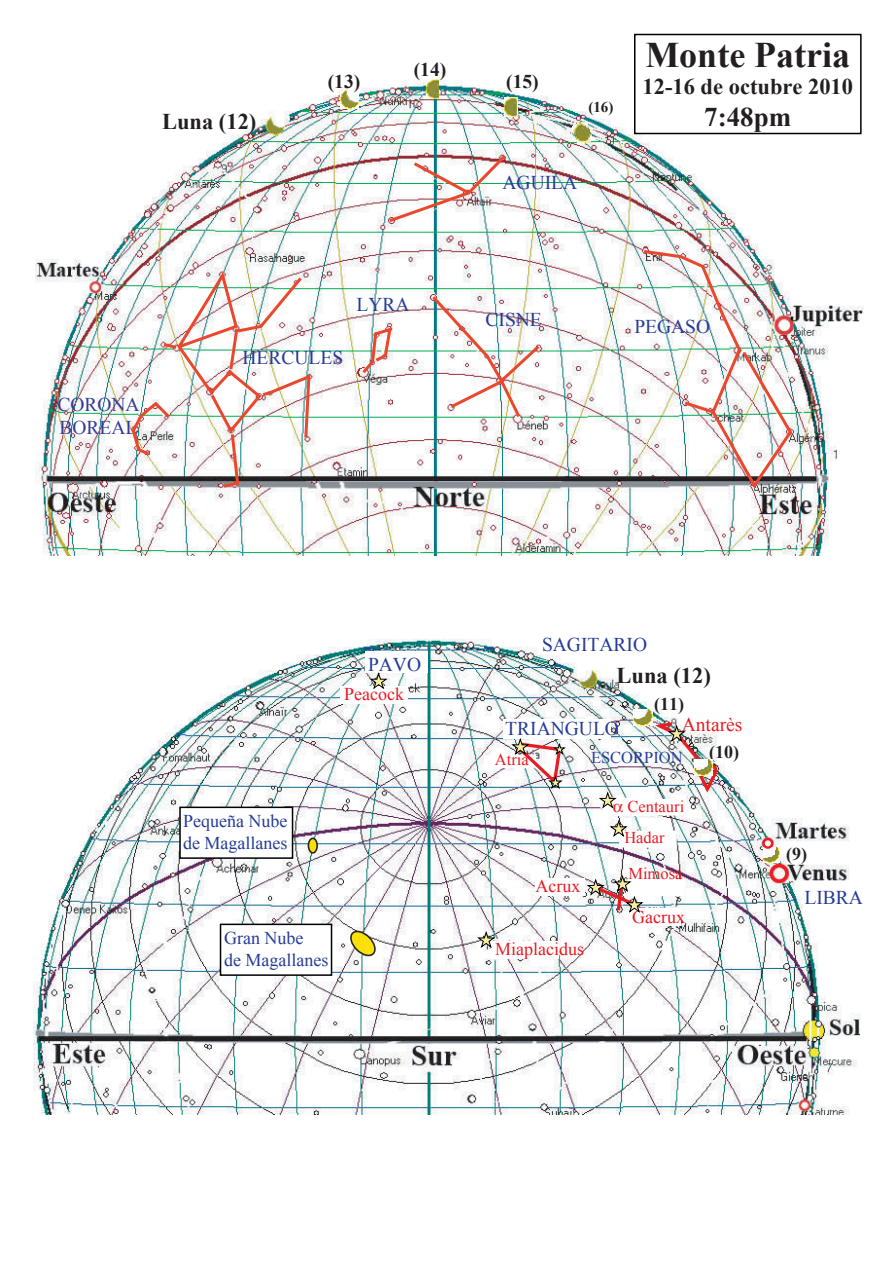
<style>
.page{position:relative;width:893px;height:1263px;background:#fff}
.page>*{position:absolute;margin:0;border:0;box-sizing:border-box;transform-origin:0 0}
.t1{font:700 36px "Times New Roman";color:#231f20}
.t2{font:700 27px "Times New Roman";color:#231f20}
.t3{font:700 22.5px "Times New Roman";color:#231f20}
.t4{font:19.5px "Times New Roman";color:#253b97}
.t5{font:700 19.5px "Times New Roman";color:#231f20}
.t6{font:19.5px/23.2px "Times New Roman";color:#343b97}
.t7{font:19.5px "Times New Roman";color:#e91b23}
.t8{font:18px/21.8px "Times New Roman";color:#253b97}
.t9{font:18px "Times New Roman";color:#e91b23}
.t10{font:700 18px "Times New Roman";color:#231f20}
.t11{font:16.5px "Times New Roman";color:#e91b23}
.t12{font:16.5px "Times New Roman";color:#253b97}
.t13{font:700 15px "Times New Roman";color:#231f20}
</style>
<div class="page">
<img style="left:36px;top:79px;width:828px;height:476px">
<img style="left:34px;top:639px;width:827px;height:475px">
<img style="left:341px;top:90px;width:18px;height:19px">
<img style="left:427px;top:79px;width:11px;height:20px">
<img style="left:505px;top:98px;width:12px;height:19px">
<img style="left:572px;top:122px;width:21px;height:22px">
<img style="left:634px;top:709px;width:18px;height:12px">
<div style="left:634px;top:34px;width:228px;height:100px;border:2px solid #000"></div>
<div style="left:365px;top:651px;width:63px;height:22px;background:#fff"></div>
<div style="left:503px;top:720px;width:107px;height:19px;background:#fff"></div>
<div style="left:179px;top:806px;width:114px;height:53px;background:#fff;border:2px solid #000"></div>
<div style="left:220px;top:923px;width:112px;height:53px;background:#fff;border:2px solid #000"></div>
<div style="left:340px;top:686px;width:68px;height:17px;background:#fff"></div>
<div style="left:491px;top:941px;width:68px;height:17px;background:#fff"></div>
<div style="left:535px;top:878px;width:49px;height:17px;background:#fff"></div>
<div style="left:632px;top:909px;width:49px;height:17px;background:#fff"></div>
<div style="left:490px;top:754px;width:46px;height:14px;background:#fff"></div>
<svg style="left:359px;top:325px;width:35px;height:51px"></svg>
<svg style="left:429px;top:293px;width:114px;height:127px"></svg>
<img style="left:641px;top:248px;width:153px;height:243px">
<svg style="left:386px;top:152px;width:123px;height:72px"></svg>
<img style="left:130px;top:268px;width:182px;height:222px">
<div style="left:308px;top:837px;width:10px;height:17px;background:#f9e108;border:2px solid #231f20;border-radius:50%"></div>
<svg style="left:349px;top:927px;width:28px;height:32px"></svg>
<img style="left:763px;top:847px;width:17px;height:16px">
<div style="left:762px;top:838px;width:11px;height:11px;border:2px solid #ee1d23;border-radius:50%"></div>
<div style="left:770px;top:864px;width:18px;height:19px;border:3px solid #ee1d23;border-radius:50%"></div>
<svg style="left:511px;top:738px;width:55px;height:51px"></svg>
<svg style="left:369px;top:672px;width:19px;height:18px"></svg>
<svg style="left:477px;top:930px;width:19px;height:18px"></svg>
<svg style="left:586px;top:874px;width:99px;height:40px"></svg>
<img style="left:598px;top:721px;width:122px;height:127px">
<p class="t3" style="left:162px;top:106px;width:96px">Luna (12)</p>
<p class="t5" style="left:328px;top:68px;width:34px">(13)</p>
<p class="t5" style="left:414px;top:56px;width:34px">(14)</p>
<p class="t5" style="left:506px;top:68px;width:34px">(15)</p>
<p class="t13" style="left:588px;top:97px;width:26px">(16)</p>
<p class="t4" style="left:502px;top:169px;width:76px">AGUILA</p>
<h1 class="t1" style="left:645px;top:30px;width:206px">Monte Patria</h1>
<p class="t3" style="left:642px;top:70px;width:212px">12-16 de octubre 2010</p>
<h2 class="t2" style="left:704px;top:98px;width:88px">7:48pm</h2>
<p class="t6" style="left:57px;top:393px;width:84px">CORONA<br>BOREAL</p>
<p class="t4" style="left:357px;top:292px;width:55px">LYRA</p>
<p class="t4" style="left:243px;top:344px;width:102px">HERCULES</p>
<p class="t4" style="left:485px;top:307px;width:58px">CISNE</p>
<p class="t4" style="left:634px;top:314px;width:77px">PEGASO</p>
<p class="t4" style="left:368px;top:651px;width:55px">PAVO</p>
<p class="t9" style="left:344px;top:682px;width:61px">Peacock</p>
<p class="t8" style="left:183px;top:810px;width:106px">Pequeña Nube de Magallanes</p>
<p class="t8" style="left:224px;top:926px;width:106px">Gran Nube<br>de Magallanes</p>
<p class="t4" style="left:542px;top:631px;width:107px">SAGITARIO</p>
<p class="t3" style="left:616px;top:659px;width:96px">Luna (12)</p>
<p class="t4" style="left:505px;top:716px;width:115px">TRIANGULO</p>
<p class="t10" style="left:654px;top:692px;width:31px">(11)</p>
<p class="t7" style="left:682px;top:712px;width:62px">Antarès</p>
<p class="t11" style="left:495px;top:749px;width:35px">Atria</p>
<p class="t12" style="left:591px;top:746px;width:93px">ESCORPION</p>
<p class="t9" style="left:536px;top:874px;width:46px">Acrux</p>
<p class="t11" style="left:627px;top:796px;width:58px">Centauri</p>
<p class="t11" style="left:624px;top:826px;width:42px">Hadar</p>
<p class="t11" style="left:628px;top:862px;width:56px">Mimosa</p>
<p class="t9" style="left:632px;top:905px;width:54px">Gacrux</p>
<p class="t9" style="left:495px;top:937px;width:90px">Miaplacidus</p>
<p class="t10" style="left:709px;top:740px;width:31px">(10)</p>
<p class="t10" style="left:786px;top:842px;width:22px">(9)</p>
<p class="t4" style="left:804px;top:884px;width:60px">LIBRA</p>
</div>
